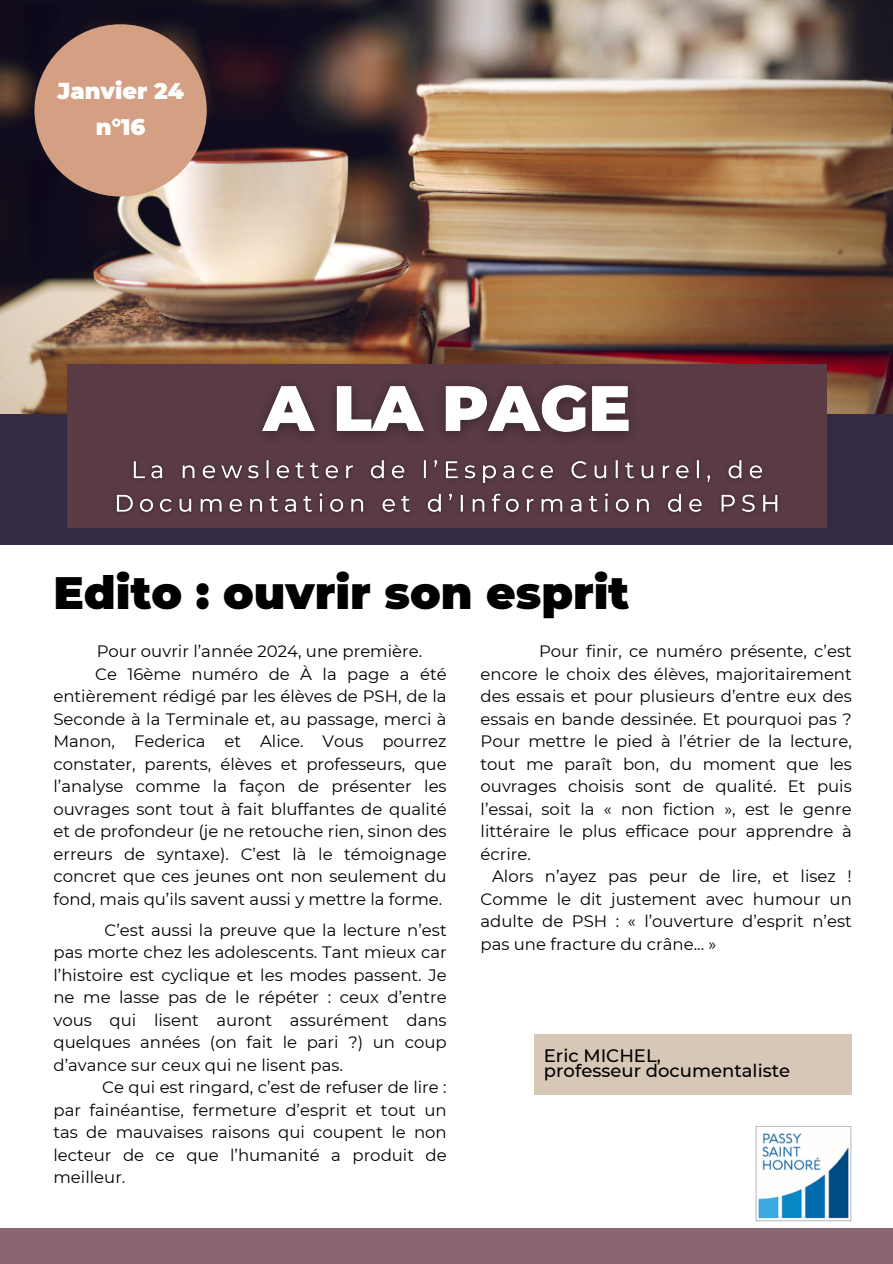
<style>
.page{position:relative;width:893px;height:1264px;background:#fff}
.page>*{position:absolute;margin:0;border:0;box-sizing:border-box;transform-origin:0 0}
.t1{font:900 45.3px "Montserrat";color:#000}
.t2{font:900 22.5px "Montserrat";color:#fff}
.t3{font:500 18px/15.8px "Montserrat";color:#000}
.t4{font:16.5px/22.5px "Montserrat";color:#000;text-align:justify}
</style>
<div class="page">
<img style="left:0;top:0;width:892px;height:414px">
<div style="left:0;top:414px;width:892px;height:131px;background:#352b47"></div>
<div style="left:0;top:1228px;width:892px;height:35px;background:#8b6573"></div>
<div style="left:67px;top:364px;width:759px;height:163px;background:#593a45"></div>
<div style="left:534px;top:1034px;width:317px;height:61px;background:#d7c7b6"></div>
<div style="left:34px;top:24px;width:173px;height:172px;background:#d49f83;border-radius:50%"></div>
<img style="left:755px;top:1126px;width:96px;height:95px">
<img style="left:262px;top:385px;width:367px;height:52px">
<img style="left:116px;top:460px;width:662px;height:53px">
<p class="t2" style="left:57px;top:77px;width:128px">Janvier 24</p>
<p class="t2" style="left:96px;top:113px;width:51px">n°16</p>
<h3 class="t1" style="left:53px;top:565px;width:577px">Edito : ouvrir son esprit</h3>
<p class="t4" style="left:97px;top:640px;width:327px">Pour ouvrir l’année 2024, une première.</p>
<p class="t4" style="left:53px;top:662px;width:394px;text-indent:42px">Ce 16ème numéro de À la page a été entièrement rédigé par les élèves de PSH, de la Seconde à la Terminale et, au passage, merci à Manon, Federica et Alice. Vous pourrez constater, parents, élèves et professeurs, que l’analyse comme la façon de présenter les ouvrages sont tout à fait bluffantes de qualité et de profondeur (je ne retouche rien, sinon des erreurs de syntaxe). C’est là le témoignage concret que ces jeunes ont non seulement du fond, mais qu’ils savent aussi y mettre la forme.</p>
<p class="t4" style="left:53px;top:918px;width:394px;text-indent:51px">C’est aussi la preuve que la lecture n’est pas morte chez les adolescents. Tant mieux car l’histoire est cyclique et les modes passent. Je ne me lasse pas de le répéter : ceux d’entre vous qui lisent auront assurément dans quelques années (on fait le pari ?) un coup d’avance sur ceux qui ne lisent pas.</p>
<p class="t4" style="left:53px;top:1076px;width:394px;text-indent:49px">Ce qui est ringard, c’est de refuser de lire : par fainéantise, fermeture d’esprit et tout un tas de mauvaises raisons qui coupent le non lecteur de ce que l’humanité a produit de meilleur.</p>
<h4 class="t4" style="left:480px;top:640px;width:373px;text-indent:58px">Pour finir, ce numéro présente, c’est encore le choix des élèves, majoritairement des essais et pour plusieurs d’entre eux des essais en bande dessinée. Et pourquoi pas ?<br>Pour mettre le pied à l’étrier de la lecture, tout me paraît bon, du moment que les ouvrages choisis sont de qualité. Et puis l’essai, soit la « non fiction », est le genre littéraire le plus efficace pour apprendre à écrire.</h4>
<p class="t4" style="left:480px;top:865px;width:373px;text-indent:12px">Alors n’ayez pas peur de lire, et lisez !<br>Comme le dit justement avec humour un adulte de PSH : « l’ouverture d’esprit n’est pas une fracture du crâne... »</p>
<h2 class="t3" style="left:544px;top:1047px;width:248px">Eric MICHEL,<br>professeur documentaliste</h2>
</div>
